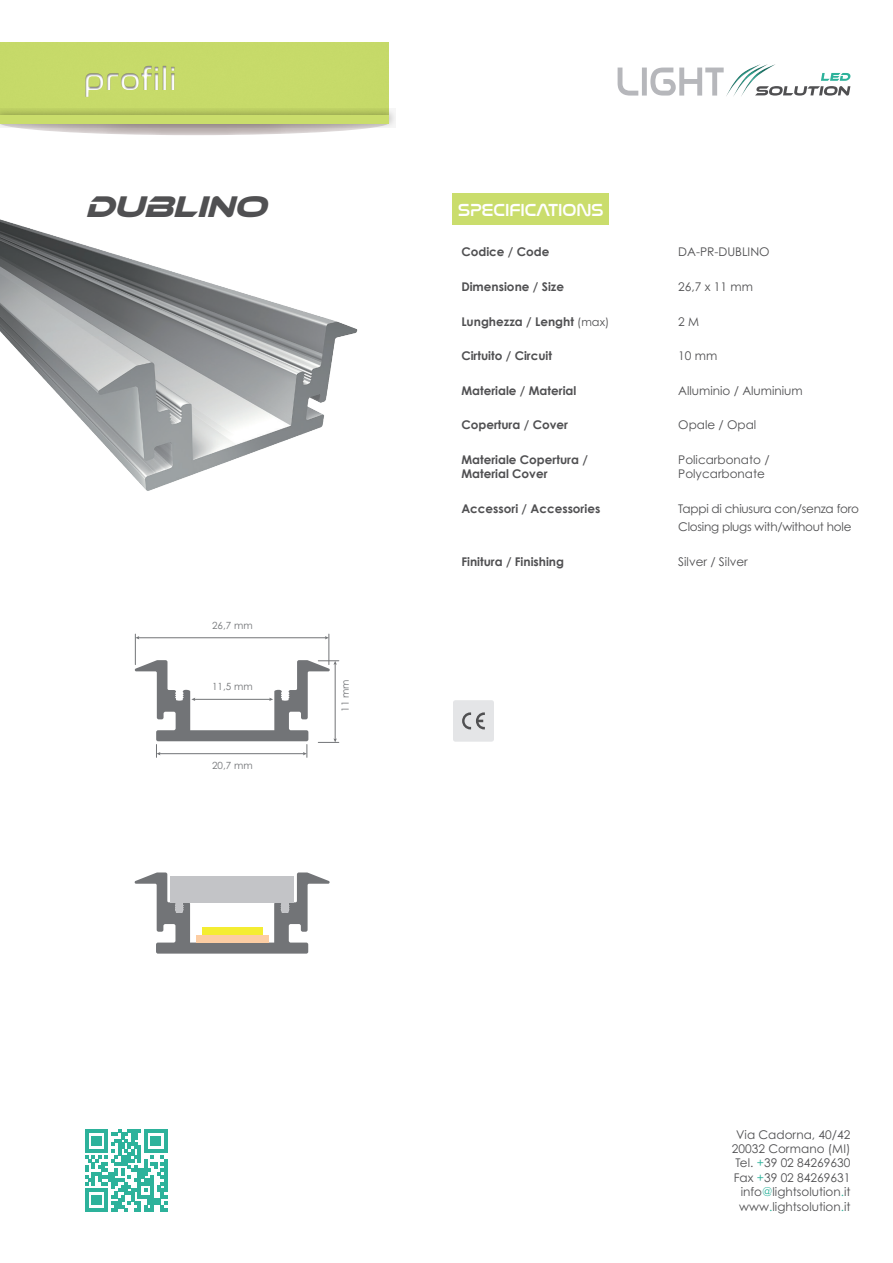
<style>
.page{position:relative;width:893px;height:1263px;background:#fff}
.page>*{position:absolute;margin:0;border:0;box-sizing:border-box;transform-origin:0 0}
.t1{font:31.5px "Nasalization Rg";color:#fff}
.t2{font:italic 30.75px "Ethnocentric Rg";letter-spacing:-.02em;color:#505052}
.t3{font:18px "Nasalization Rg";letter-spacing:-.04em;color:#fff}
.t4{font:12px/14.4px "Century Gothic";color:#505052;text-align:right}
.t5{font:700 12px "Century Gothic";color:#505052}
.t6{font:12px/18px "Century Gothic";letter-spacing:-.02em;color:#505052}
.t7{font:9.9px "Century Gothic";color:#727477}
.s1{font-weight:400;font-size:11.25px}
.s2{color:#2db29b}
</style>
<div class="page">
<svg style="left:0;top:110px;width:389px;height:25px;background:#c9c1c0"></svg>
<div style="left:0;top:42px;width:64px;height:66px;background:#c6da69"></div>
<svg style="left:0;top:108px;width:396px;height:20px;background:#b4b19b"></svg>
<div style="left:0;top:115px;width:389px;height:9px;background:#cadd6c"></div>
<svg style="left:85px;top:1129px;width:82px;height:82px"></svg>
<svg style="left:618px;top:68px;width:106px;height:28px"></svg>
<svg style="left:776px;top:73px;width:74px;height:23px"></svg>
<img style="left:726px;top:64px;width:50px;height:32px">
<hr style="left:138px;top:637px;width:188px;height:1px;background:#727477">
<hr style="left:135px;top:634px;width:1px;height:31px;background:#727477">
<hr style="left:329px;top:634px;width:1px;height:31px;background:#727477">
<svg style="left:134px;top:660px;width:205px;height:97px"></svg>
<svg style="left:134px;top:872px;width:196px;height:82px"></svg>
<div style="left:170px;top:875px;width:124px;height:27px;background:#c3c4c7"></div>
<img style="left:0;top:219px;width:358px;height:272px">
<div style="left:64px;top:41px;width:444px;height:77px;background:#231f20;opacity:.53"></div>
<div style="left:453px;top:194px;width:156px;height:31px;background:#cadd6c"></div>
<div style="left:455px;top:702px;width:37px;height:37px;background:#e4e5e7"></div>
<div style="left:453px;top:700px;width:41px;height:42px;border:4px solid #e4e5e7"></div>
<svg style="left:462px;top:712px;width:23px;height:17px"></svg>
<h1 class="t1" style="left:83px;top:51px;width:95px">profili</h1>
<h2 class="t2" style="left:85px;top:188px;width:183px">DUBLINO</h2>
<h3 class="t3" style="left:458px;top:193px;width:147px">SPECIFICATIONS</h3>
<p class="t5" style="left:461px;top:243px;width:90px">Codice / Code</p>
<p class="t4" style="left:678px;top:245px;width:93px">DA-PR-DUBLINO</p>
<p class="t5" style="left:461px;top:278px;width:104px">Dimensione / Size</p>
<p class="t4" style="left:678px;top:279px;width:76px">26,7 x 11 mm</p>
<p class="t5" style="left:461px;top:312px;width:149px">Lunghezza / Lenght <span class="s1">(max)</span></p>
<p class="t4" style="left:678px;top:314px;width:22px">2 M</p>
<p class="t5" style="left:461px;top:347px;width:92px">Cirtuito / Circuit</p>
<p class="t4" style="left:678px;top:349px;width:41px">10 mm</p>
<p class="t5" style="left:461px;top:381px;width:116px">Materiale / Material</p>
<p class="t4" style="left:678px;top:383px;width:126px">Alluminio / Aluminium</p>
<p class="t5" style="left:461px;top:416px;width:108px">Copertura / Cover</p>
<p class="t4" style="left:678px;top:418px;width:80px">Opale / Opal</p>
<p class="t5" style="left:461px;top:451px;width:128px">Materiale Copertura /</p>
<p class="t4" style="left:678px;top:452px;width:93px">Policarbonato /</p>
<p class="t5" style="left:461px;top:465px;width:88px">Material Cover</p>
<p class="t4" style="left:678px;top:467px;width:88px">Polycarbonate</p>
<p class="t5" style="left:461px;top:500px;width:140px">Accessori / Accessories</p>
<p class="t6" style="left:678px;top:499px;width:182px">Tappi di chiusura con/senza foro<br>Closing plugs with/without hole</p>
<p class="t5" style="left:461px;top:552px;width:104px">Finitura / Finishing</p>
<p class="t4" style="left:678px;top:554px;width:71px">Silver / Silver</p>
<p class="t7" style="left:212px;top:619px;width:42px">26,7 mm</p>
<p class="t7" style="left:212px;top:680px;width:42px">11,5 mm</p>
<p class="t7" style="left:339px;top:712px;width:34px;rotate:-90deg">11 mm</p>
<p class="t7" style="left:212px;top:759px;width:42px">20,7 mm</p>
<p class="t4" style="left:732px;top:1127px;width:120px">Via Cadorna, 40/42<br>20032 Cormano (MI)<br>Tel. <span class="s2">+</span>39 02 84269630<br>Fax <span class="s2">+</span>39 02 84269631 info<span class="s2">@</span>lightsolution<span class="s2">.</span>it www<span class="s2">.</span>lightsolution<span class="s2">.</span>it</p>
</div>
